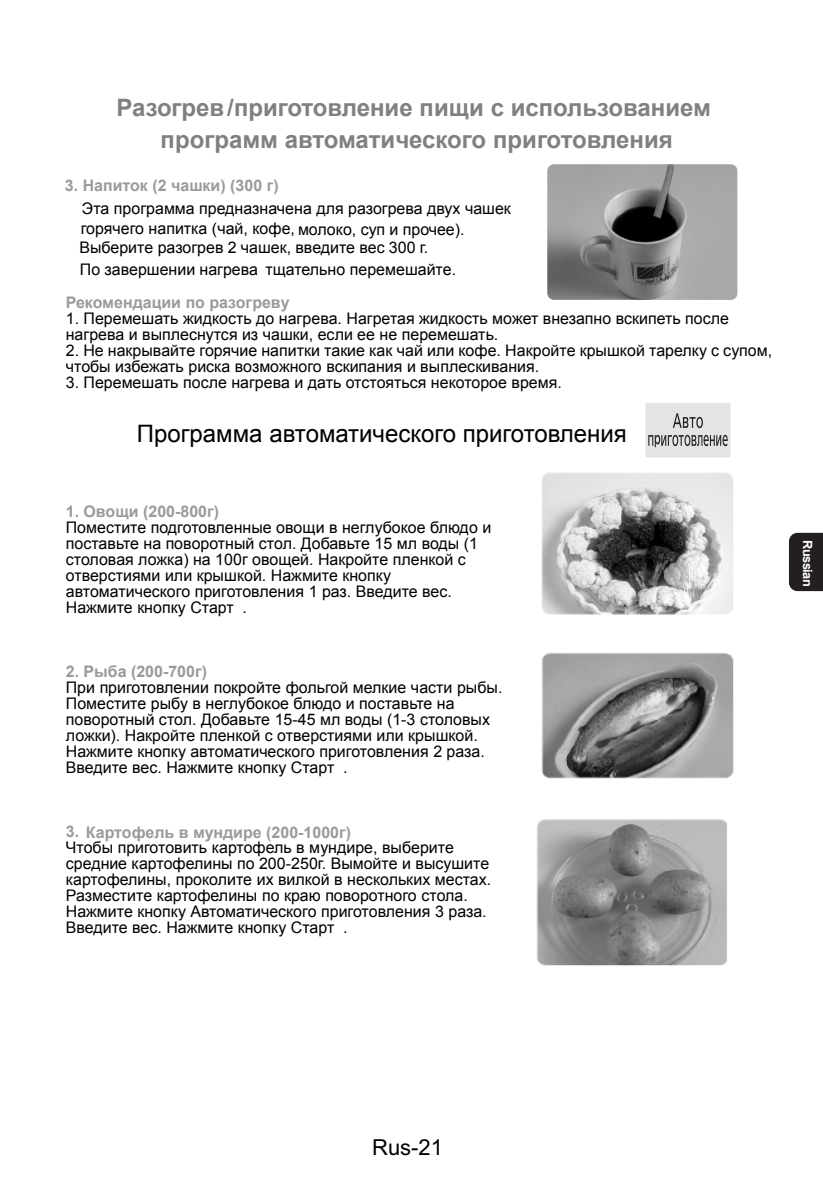
<style>
.page{position:relative;width:823px;height:1190px;background:#fff}
.page>*{position:absolute;margin:0;border:0;box-sizing:border-box;transform-origin:0 0}
.t1{font:700 24px/31.2px "Arial";color:#808080;text-align:center}
.t2{font:24px "Arial";color:#000}
.t3{font:22px "Arial";color:#000}
.t4{font:16px/16px "Arial";color:#000}
.t5{font:700 16px "Arial";color:#9a9a9a}
.t6{font:700 12.8px "Arial";letter-spacing:-.055em;color:#fff}
</style>
<div class="page">
<div style="left:789px;top:533px;width:34px;height:58px;background:#231f20"></div>
<img style="left:536px;top:472px;width:198px;height:494px">
<div style="left:645px;top:403px;width:86px;height:55px;background:#e4e4e4;border-radius:2px"></div>
<svg style="left:673px;top:413px;width:30px;height:15px"></svg>
<svg style="left:648px;top:435px;width:80px;height:12px"></svg>
<img style="left:547px;top:164px;width:191px;height:136px;border-radius:7px">
<h1 class="t1" style="left:116px;top:92px;width:596px">Разогрев/приготовление пищи с использованием программ автоматического приготовления</h1>
<p class="t5" style="left:65px;top:177px;width:215px">3. Напиток (2 чашки) (300 г)</p>
<p class="t4" style="left:79px;top:199px;width:433px;line-height:19.2px">Эта программа предназначена для разогрева двух чашек горячего напитка (чай, кофе, молоко, суп и прочее).<br>Выберите разогрев 2 чашек, введите вес 300 г.</p>
<p class="t4" style="left:80px;top:261px;width:378px">По завершении нагрева тщательно перемешайте.</p>
<p class="t5" style="left:66px;top:294px;width:225px">Рекомендации по разогреву</p>
<p class="t4" style="left:66px;top:311px;width:665px">1. Перемешать жидкость до нагрева. Нагретая жидкость может внезапно вскипеть после нагрева и выплеснутся из чашки, если ее не перемешать.</p>
<p class="t4" style="left:66px;top:343px;width:708px">2. Не накрывайте горячие напитки такие как чай или кофе. Накройте крышкой тарелку с супом, чтобы избежать риска возможного вскипания и выплескивания.</p>
<p class="t4" style="left:66px;top:375px;width:498px">3. Перемешать после нагрева и дать отстояться некоторое время.</p>
<h1 class="t2" style="left:137px;top:420px;width:491px">Программа автоматического приготовления</h1>
<p class="t5" style="left:66px;top:502px;width:155px">1. Овощи (200-800г)</p>
<p class="t4" style="left:66px;top:519px;width:427px">Поместите подготовленные овощи в неглубокое блюдо и поставьте на поворотный стол. Добавьте 15 мл воды (1 столовая ложка) на 100г овощей. Накройте пленкой с отверстиями или крышкой. Нажмите кнопку автоматического приготовления 1 раз. Введите вес.<br>Нажмите кнопку Старт .</p>
<p class="t5" style="left:66px;top:662px;width:143px">2. Рыба (200-700г)</p>
<p class="t4" style="left:66px;top:679px;width:438px">При приготовлении покройте фольгой мелкие части рыбы.<br>Поместите рыбу в неглубокое блюдо и поставьте на поворотный стол. Добавьте 15-45 мл воды (1-3 столовых ложки). Накройте пленкой с отверстиями или крышкой.<br>Нажмите кнопку автоматического приготовления 2 раза.<br>Введите вес. Нажмите кнопку Старт .</p>
<p class="t5" style="left:66px;top:823px;width:287px">3. Картофель в мундире (200-1000г)</p>
<p class="t4" style="left:66px;top:839px;width:427px">Чтобы приготовить картофель в мундире, выберите средние картофелины по 200-250г. Вымойте и высушите картофелины, проколите их вилкой в нескольких местах.<br>Разместите картофелины по краю поворотного стола.<br>Нажмите кнопку Автоматического приготовления 3 раза.<br>Введите вес. Нажмите кнопку Старт .</p>
<p class="t6" style="left:816px;top:540px;width:48px;rotate:90deg">Russian</p>
<h2 class="t3" style="left:372px;top:1134px;width:72px">Rus-21</h2>
</div>
